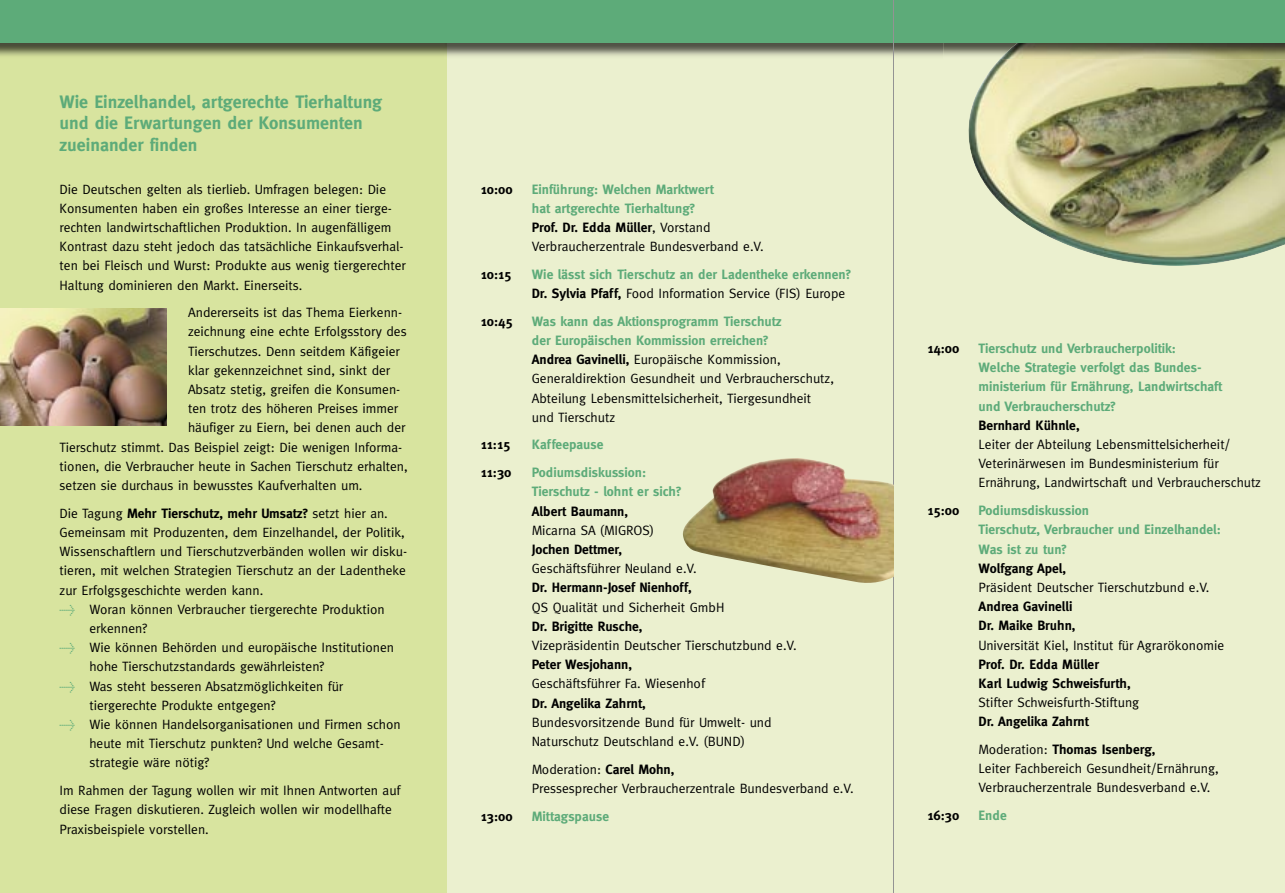
<style>
.page{position:relative;width:1285px;height:893px;background:#fff}
.page>*{position:absolute;margin:0;border:0;box-sizing:border-box;transform-origin:0 0}
.t1{font:700 18px/21.6px "Meta";color:#5dab79}
.t2{font:13.5px/19.2px "Meta";color:#000}
.t3{font:700 13.5px/19.2px "Meta";color:#5dab79}
.t4{font:700 13.5px/19.2px "Meta";color:#000}
.s1{font-weight:400}
.s2{color:#5dab79}
.s3{color:#000}
.s4{font-weight:400;color:#000}
.s5{font-weight:700;color:#5dab79}
.s6{font-weight:700}
</style>
<div class="page">
<div style="left:446px;top:0;width:838px;height:893px;background:#ebf0cf"></div>
<img style="left:968px;top:59px;width:316px;height:207px">
<div style="left:0;top:0;width:446px;height:893px;background:#d8e49f"></div>
<img style="left:0;top:43px;width:943px;height:16px">
<img style="left:943px;top:43px;width:56px;height:13px">
<img style="left:999px;top:43px;width:285px;height:16px">
<div style="left:0;top:0;width:1284px;height:43px;background:#5dab79"></div>
<img style="left:0;top:309px;width:167px;height:117px">
<hr style="left:893px;top:0;width:1px;height:893px;background:#939393">
<img style="left:683px;top:458px;width:210px;height:125px">
<h1 class="t1" style="left:60px;top:90px;width:324px">Wie Einzelhandel, artgerechte Tierhaltung und die Erwartungen der Konsumenten zueinander finden</h1>
<p class="t2" style="left:60px;top:179px;width:348px">Die Deutschen gelten als tierlieb. Umfragen belegen: Die Konsumenten haben ein großes Interesse an einer tierge&shy;rechten landwirtschaftlichen Produktion. In augenfälligem Kontrast dazu steht jedoch das tatsächliche Einkaufsverhal&shy;ten bei Fleisch und Wurst: Produkte aus wenig tiergerechter Haltung dominieren den Markt. Einerseits.</p>
<p class="t2" style="left:188px;top:303px;width:216px">Andererseits ist das Thema Eierkenn-</p>
<p class="t2" style="left:188px;top:322px;width:220px">zeichnung eine echte Erfolgsstory des</p>
<p class="t2" style="left:188px;top:341px;width:213px">Tierschutzes. Denn seitdem Käfigeier</p>
<p class="t2" style="left:188px;top:360px;width:204px">klar gekennzeichnet sind, sinkt der</p>
<p class="t2" style="left:188px;top:380px;width:214px">Absatz stetig, greifen die Konsumen-</p>
<p class="t2" style="left:188px;top:399px;width:212px">ten trotz des höheren Preises immer</p>
<p class="t2" style="left:188px;top:418px;width:219px">häufiger zu Eiern, bei denen auch der</p>
<p class="t2" style="left:60px;top:437px;width:344px">Tierschutz stimmt. Das Beispiel zeigt: Die wenigen Informa-</p>
<p class="t2" style="left:60px;top:456px;width:349px">tionen, die Verbraucher heute in Sachen Tierschutz erhalten,</p>
<p class="t2" style="left:60px;top:476px;width:304px">setzen sie durchaus in bewusstes Kaufverhalten um.</p>
<p class="t4" style="left:60px;top:503px;width:330px"><span class="s1">Die Tagung</span> Mehr Tierschutz, mehr Umsatz? <span class="s1">setzt hier an.</span></p>
<p class="t2" style="left:60px;top:522px;width:347px">Gemeinsam mit Produzenten, dem Einzelhandel, der Politik,</p>
<p class="t2" style="left:60px;top:542px;width:349px">Wissenschaftlern und Tierschutzverbänden wollen wir disku-</p>
<p class="t2" style="left:60px;top:561px;width:348px">tieren, mit welchen Strategien Tierschutz an der Ladentheke</p>
<p class="t2" style="left:60px;top:580px;width:205px">zur Erfolgsgeschichte werden kann.</p>
<p class="t2" style="left:60px;top:599px;width:327px"><span class="s2">&gt;</span> Woran können Verbraucher tiergerechte Produktion</p>
<p class="t2" style="left:89px;top:618px;width:59px">erkennen?</p>
<p class="t2" style="left:60px;top:638px;width:336px"><span class="s2">&gt;</span> Wie können Behörden und europäische Institutionen</p>
<p class="t2" style="left:89px;top:657px;width:236px">hohe Tierschutzstandards gewährleisten?</p>
<p class="t2" style="left:60px;top:676px;width:285px"><span class="s2">&gt;</span> Was steht besseren Absatzmöglichkeiten für</p>
<p class="t2" style="left:89px;top:695px;width:187px">tiergerechte Produkte entgegen?</p>
<p class="t2" style="left:60px;top:714px;width:342px"><span class="s2">&gt;</span> Wie können Handelsorganisationen und Firmen schon</p>
<p class="t2" style="left:89px;top:734px;width:296px">heute mit Tierschutz punkten? Und welche Gesamt-</p>
<p class="t2" style="left:89px;top:753px;width:121px">strategie wäre nötig?</p>
<p class="t2" style="left:60px;top:781px;width:342px">Im Rahmen der Tagung wollen wir mit Ihnen Antworten auf diese Fragen diskutieren. Zugleich wollen wir modellhafte<br>Praxisbeispiele vorstellen.</p>
<p class="t4" style="left:480px;top:179px;width:33px">10:00</p>
<p class="t3" style="left:531px;top:179px;width:233px">Einführung: Welchen Marktwert<br>hat artgerechte Tierhaltung?<br><span class="s3">Prof. Dr. Edda Müller</span><span class="s4">, Vorstand Verbraucherzentrale Bundesverband e.V.</span></p>
<p class="t4" style="left:480px;top:264px;width:32px">10:15</p>
<p class="t3" style="left:531px;top:264px;width:320px">Wie lässt sich Tierschutz an der Ladentheke erkennen?<br><span class="s3">Dr. Sylvia Pfaff,</span> <span class="s4">Food Information Service (FIS) Europe</span></p>
<p class="t4" style="left:480px;top:311px;width:33px">10:45</p>
<p class="t2" style="left:531px;top:311px;width:303px"><span class="s5">Was kann das Aktionsprogramm Tierschutz<br>der Europäischen Kommission erreichen?<br></span><span class="s6">Andrea Gavinelli,</span> Europäische Kommission, Generaldirektion Gesundheit und Verbraucherschutz, Abteilung Lebensmittelsicherheit, Tiergesundheit und Tierschutz</p>
<p class="t4" style="left:480px;top:435px;width:31px">11:15</p>
<p class="t3" style="left:531px;top:435px;width:73px">Kaffeepause</p>
<p class="t4" style="left:480px;top:463px;width:32px">11:30</p>
<p class="t3" style="left:531px;top:463px;width:151px">Podiumsdiskussion:<br>Tierschutz - lohnt er sich?</p>
<p class="t4" style="left:531px;top:501px;width:98px">Albert Baumann,</p>
<p class="t2" style="left:531px;top:520px;width:124px">Micarna SA (MIGROS)</p>
<p class="t4" style="left:531px;top:540px;width:92px">Jochen Dettmer,</p>
<p class="t2" style="left:531px;top:559px;width:166px">Geschäftsführer Neuland e.V.</p>
<p class="t4" style="left:531px;top:578px;width:161px">Dr. Hermann-Josef Nienhoff,</p>
<p class="t2" style="left:531px;top:597px;width:194px">QS Qualität und Sicherheit GmbH</p>
<p class="t4" style="left:531px;top:616px;width:112px">Dr. Brigitte Rusche,</p>
<p class="t2" style="left:531px;top:636px;width:266px">Vizepräsidentin Deutscher Tierschutzbund e.V.</p>
<p class="t4" style="left:531px;top:655px;width:102px">Peter Wesjohann,</p>
<p class="t2" style="left:531px;top:674px;width:174px">Geschäftsführer Fa. Wiesenhof</p>
<p class="t4" style="left:531px;top:693px;width:115px">Dr. Angelika Zahrnt,</p>
<p class="t2" style="left:531px;top:712px;width:241px">Bundesvorsitzende Bund für Umwelt- und<br>Naturschutz Deutschland e.V. (BUND)</p>
<p class="t2" style="left:531px;top:759px;width:323px">Moderation: <span class="s6">Carel Mohn,<br></span>Pressesprecher Verbraucherzentrale Bundesverband e.V.</p>
<p class="t4" style="left:480px;top:806px;width:33px">13:00</p>
<p class="t3" style="left:531px;top:806px;width:79px">Mittagspause</p>
<p class="t4" style="left:927px;top:339px;width:33px">14:00</p>
<p class="t3" style="left:978px;top:339px;width:245px">Tierschutz und Verbraucherpolitik:<br>Welche Strategie verfolgt das Bundes&shy;ministerium für Ernährung, Landwirtschaft und Verbraucherschutz?</p>
<p class="t4" style="left:978px;top:415px;width:102px">Bernhard Kühnle,</p>
<p class="t2" style="left:978px;top:435px;width:284px">Leiter der Abteilung Lebensmittelsicherheit/<br>Veterinärwesen im Bundesministerium für<br>Ernährung, Landwirtschaft und Verbraucherschutz</p>
<p class="t4" style="left:927px;top:501px;width:33px">15:00</p>
<p class="t3" style="left:978px;top:501px;width:244px">Podiumsdiskussion<br>Tierschutz, Verbraucher und Einzelhandel:<br>Was ist zu tun?</p>
<p class="t4" style="left:978px;top:558px;width:89px">Wolfgang Apel,</p>
<p class="t2" style="left:978px;top:577px;width:232px">Präsident Deutscher Tierschutzbund e.V.</p>
<p class="t4" style="left:978px;top:597px;width:98px">Andrea Gavinelli<br>Dr. Maike Bruhn,</p>
<p class="t2" style="left:978px;top:635px;width:247px">Universität Kiel, Institut für Agrarökonomie</p>
<p class="t4" style="left:978px;top:654px;width:153px">Prof. Dr. Edda Müller<br>Karl Ludwig Schweisfurth,</p>
<p class="t2" style="left:978px;top:693px;width:162px">Stifter Schweisfurth-Stiftung</p>
<p class="t4" style="left:978px;top:708px;width:178px;line-height:27.8px">Dr. Angelika Zahrnt<br><span class="s1">Moderation:</span> Thomas Isenberg,</p>
<p class="t2" style="left:978px;top:759px;width:241px">Leiter Fachbereich Gesundheit/Ernährung,<br>Verbraucherzentrale Bundesverband e.V.</p>
<p class="t4" style="left:927px;top:806px;width:33px">16:30</p>
<p class="t3" style="left:978px;top:806px;width:30px">Ende</p>
</div>
